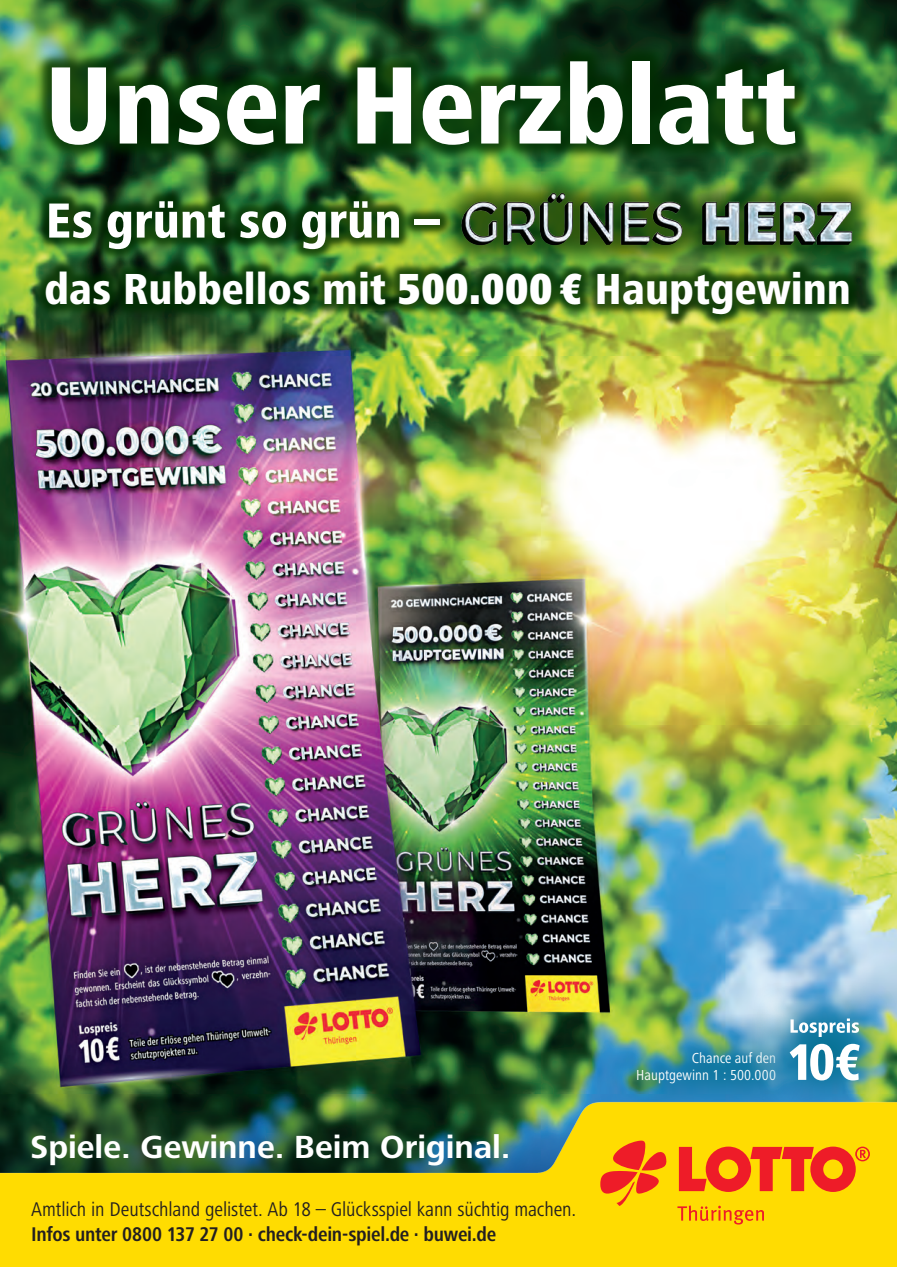
<style>
.page{position:relative;width:897px;height:1267px;background:#fff}
.page>*{position:absolute;margin:0;border:0;box-sizing:border-box;transform-origin:0 0}
.t1{font:800 condensed 114px "Frutiger Next Pro";color:#fff}
.t2{font:800 condensed 51px "Frutiger Next Pro";color:#fff}
.t3{font:800 condensed 45px "Frutiger Next Pro";color:#fff}
.t4{font:700 33.15px "Frutiger Next Pro";color:#fff}
.t5{font:condensed 20.55px/24.6px "Frutiger Next Pro";letter-spacing:-.005em;color:#231f20}
.t6{font:condensed 15px/16.5px "Frutiger Next Pro";letter-spacing:.005em;color:#fff;text-align:right}
.s1{font-weight:900}
.s2{font-weight:700}
</style>
<div class="page">
<img style="left:0;top:0;width:896px;height:912px">
<div style="left:34px;top:43px;width:778px;height:119px;background:#002c00;opacity:.81"></div>
<div style="left:36px;top:188px;width:417px;height:74px;background:#002c00;opacity:.81"></div>
<img style="left:433px;top:158px;width:451px;height:112px">
<div style="left:33px;top:258px;width:828px;height:69px;background:#002c00;opacity:.81"></div>
<img style="left:0;top:912px;width:896px;height:184px">
<img style="left:0;top:1096px;width:896px;height:170px">
<svg style="left:678px;top:1146px;width:191px;height:45px;background:#f56c17"></svg>
<svg style="left:600px;top:1140px;width:66px;height:65px;background:#f78512"></svg>
<svg style="left:677px;top:1205px;width:86px;height:19px;background:#faad0a"></svg>
<p class="t1" style="left:45px;top:40px;width:754px">Unser Herzblatt</p>
<p class="t2" style="left:46px;top:191px;width:396px">Es grünt so grün –</p>
<p class="t3" style="left:45px;top:263px;width:808px">das Rubbellos mit <span class="s1">500.000 €</span> Hauptgewinn</p>
<p class="t4" style="left:30px;top:1127px;width:482px">Spiele. Gewinne. Beim Original.</p>
<p class="t5" style="left:31px;top:1196px;width:546px">Amtlich in Deutschland gelistet. Ab 18 – Glücksspiel kann süchtig machen.<br><span class="s2">Infos unter 0800 137 27 00 · check-dein-spiel.de · buwei.de</span></p>
<p class="t6" style="left:636px;top:1050px;width:141px">Chance auf den<br>Hauptgewinn 1 : 500.000</p>
</div>
